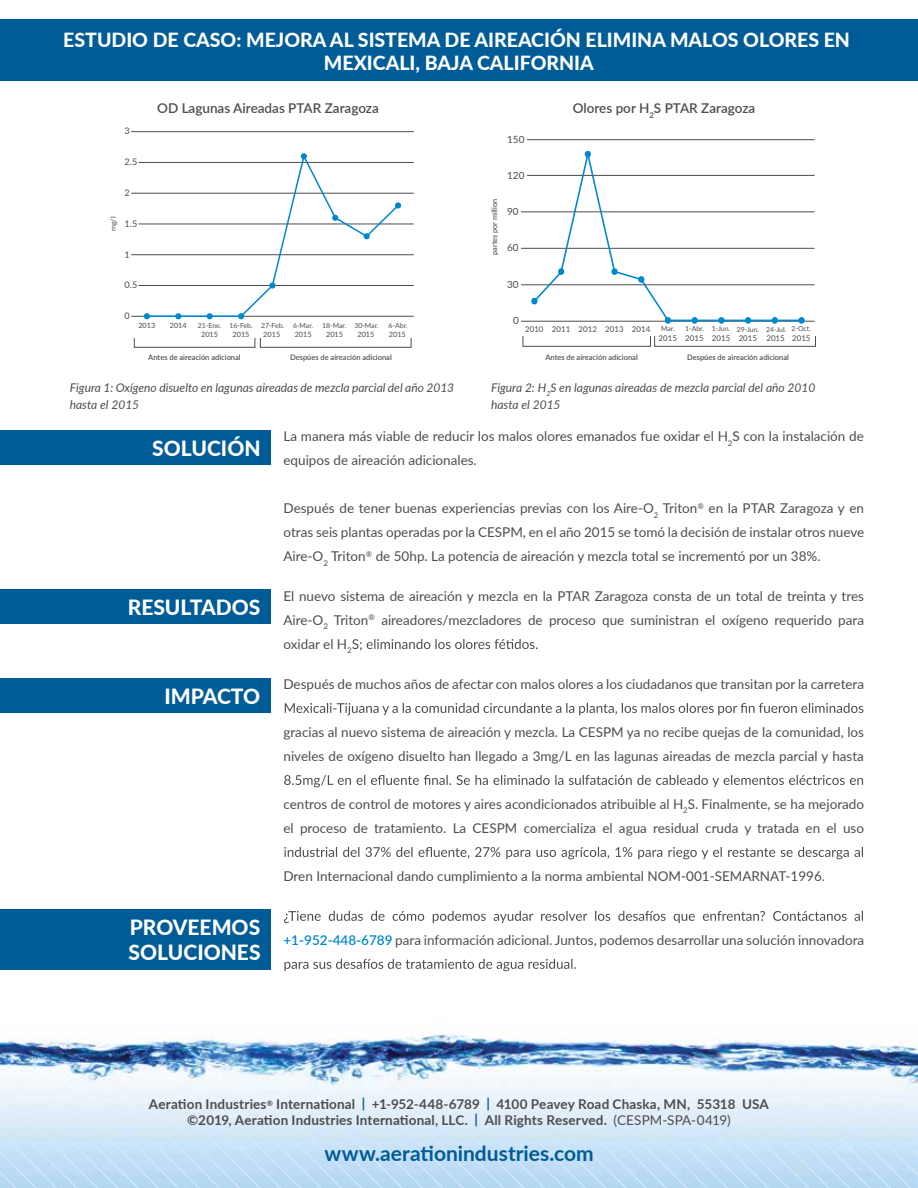
<style>
.page{position:relative;width:918px;height:1188px;background:#fff}
.page>*{position:absolute;margin:0;border:0;box-sizing:border-box;transform-origin:0 0}
.t1{font:800 21px/25.2px "Lato";color:#fff}
.t2{font:700 21px "Lato";color:#005c97}
.t3{font:800 19.5px/23.4px "Lato";color:#fff;text-align:center}
.t4{font:13.5px/24px "Lato";color:#4d4d4f}
.t5{font:700 13.5px/16.2px "Lato";letter-spacing:.01em;color:#4d4d4f;text-align:center}
.t6{font:600 13.5px "Lato";color:#4d4d4f}
.t7{font:italic 12px/16.5px "Lato";color:#4d4d4f}
.t8{font:9.9px "Lato";color:#4d4d4f}
.t9{font:9.15px "Lato";color:#4d4d4f}
.t10{font:7.95px "Lato";color:#4d4d4f}
.t11{font:600 7.5px "Lato";color:#4d4d4f}
.t12{font:7.35px "Lato";color:#4d4d4f}
.t13{font:500 7.35px "Lato";color:#4d4d4f}
.t14{font:6.9px "Lato";color:#4d4d4f}
.s1{font-weight:600;color:#0088ce}
.s2{color:#005c97}
.s3{font-weight:400}
</style>
<div class="page">
<div style="left:0;top:590px;width:270px;height:34px;background:#005c97"></div>
<div style="left:0;top:678px;width:270px;height:35px;background:#005c97"></div>
<div style="left:0;top:909px;width:270px;height:60px;background:#005c97"></div>
<svg style="left:352px;top:639px;width:186px;height:12px"></svg>
<svg style="left:285px;top:703px;width:578px;height:12px"></svg>
<svg style="left:284px;top:775px;width:579px;height:12px"></svg>
<svg style="left:284px;top:847px;width:579px;height:12px"></svg>
<svg style="left:284px;top:911px;width:579px;height:12px"></svg>
<svg style="left:284px;top:959px;width:292px;height:12px"></svg>
<div style="left:0;top:19px;width:918px;height:62px;background:#005c97"></div>
<div style="left:0;top:430px;width:270px;height:35px;background:#005c97"></div>
<hr style="left:131px;top:316px;width:283px;height:1px;background:#4d4d4f">
<hr style="left:131px;top:131px;width:283px;height:1px;background:#4d4d4f">
<hr style="left:139px;top:162px;width:275px;height:1px;background:#4d4d4f">
<hr style="left:131px;top:193px;width:283px;height:1px;background:#4d4d4f">
<hr style="left:139px;top:224px;width:275px;height:1px;background:#4d4d4f">
<hr style="left:131px;top:254px;width:283px;height:1px;background:#4d4d4f">
<hr style="left:139px;top:285px;width:275px;height:1px;background:#4d4d4f">
<svg style="left:144px;top:313px;width:6px;height:6px"></svg>
<svg style="left:175px;top:313px;width:6px;height:6px"></svg>
<svg style="left:207px;top:313px;width:6px;height:6px"></svg>
<hr style="left:147px;top:316px;width:31px;height:1px;background:#0088ce">
<hr style="left:178px;top:316px;width:32px;height:1px;background:#0088ce">
<hr style="left:210px;top:316px;width:31px;height:1px;background:#0088ce">
<svg style="left:238px;top:153px;width:163px;height:166px"></svg>
<svg style="left:134px;top:338px;width:278px;height:10px"></svg>
<div style="left:523px;top:336px;width:128px;height:11px;border:1px solid #4d4d4f"></div>
<div style="left:654px;top:336px;width:162px;height:11px;border:1px solid #4d4d4f"></div>
<hr style="left:527px;top:139px;width:288px;height:1px;background:#4d4d4f">
<hr style="left:527px;top:175px;width:288px;height:1px;background:#4d4d4f">
<hr style="left:521px;top:212px;width:294px;height:1px;background:#4d4d4f">
<hr style="left:521px;top:248px;width:294px;height:1px;background:#4d4d4f">
<hr style="left:521px;top:285px;width:294px;height:1px;background:#4d4d4f">
<hr style="left:521px;top:321px;width:294px;height:1px;background:#4d4d4f">
<svg style="left:531px;top:150px;width:274px;height:174px"></svg>
<img style="left:0;top:1030px;width:918px;height:75px">
<svg style="left:0;top:1105px;width:918px;height:83px;background:#cbe3f6"></svg>
<h2 class="t3" style="left:63px;top:27px;width:788px">ESTUDIO DE CASO: MEJORA AL SISTEMA DE AIREACIÓN ELIMINA MALOS OLORES EN<br>MEXICALI, BAJA CALIFORNIA</h2>
<p class="t6" style="left:157px;top:99px;width:223px">OD Lagunas Aireadas PTAR Zaragoza</p>
<p class="t6" style="left:573px;top:99px;width:184px">Olores por H<sub>2</sub>S PTAR Zaragoza</p>
<p class="t9" style="left:125px;top:125px;width:7px">3</p>
<p class="t9" style="left:125px;top:155px;width:14px">2.5</p>
<p class="t9" style="left:125px;top:186px;width:7px">2</p>
<p class="t9" style="left:125px;top:217px;width:14px">1.5</p>
<p class="t9" style="left:125px;top:248px;width:7px">1</p>
<p class="t9" style="left:125px;top:278px;width:14px">0.5</p>
<p class="t9" style="left:125px;top:309px;width:7px">0</p>
<p class="t12" style="left:108px;top:231px;width:16px;rotate:-90deg">mg/l</p>
<p class="t12" style="left:138px;top:320px;width:18px">2013</p>
<p class="t12" style="left:170px;top:320px;width:18px">2014</p>
<p class="t14" style="left:198px;top:320px;width:88px">21-Ene. 16-Feb. 27-Feb.</p>
<p class="t14" style="left:293px;top:320px;width:22px">6-Mar.</p>
<p class="t14" style="left:322px;top:320px;width:58px">18-Mar. 30-Mar.</p>
<p class="t14" style="left:389px;top:320px;width:20px">6-Abr.</p>
<p class="t12" style="left:201px;top:329px;width:18px">2015</p>
<p class="t12" style="left:233px;top:329px;width:18px">2015</p>
<p class="t12" style="left:263px;top:329px;width:18px">2015</p>
<p class="t12" style="left:295px;top:329px;width:18px">2015</p>
<p class="t12" style="left:326px;top:329px;width:18px">2015</p>
<p class="t12" style="left:358px;top:329px;width:18px">2015</p>
<p class="t12" style="left:389px;top:329px;width:18px">2015</p>
<p class="t8" style="left:507px;top:132px;width:19px">150</p>
<p class="t13" style="left:489px;top:255px;width:57px;rotate:-90deg">partes por million</p>
<p class="t8" style="left:507px;top:168px;width:19px">120</p>
<p class="t8" style="left:507px;top:205px;width:13px">90</p>
<p class="t8" style="left:507px;top:241px;width:13px">60</p>
<p class="t8" style="left:507px;top:277px;width:13px">30</p>
<p class="t8" style="left:513px;top:314px;width:7px">0</p>
<p class="t10" style="left:525px;top:323px;width:127px">2010 2011 2012 2013 2014</p>
<p class="t14" style="left:685px;top:324px;width:20px">1-Abr.</p>
<p class="t14" style="left:792px;top:324px;width:21px">2-Oct.</p>
<p class="t14" style="left:661px;top:324px;width:15px">Mar.</p>
<p class="t14" style="left:712px;top:324px;width:76px">1-Jun. 29-Jun. 24-Jul.</p>
<p class="t10" style="left:659px;top:333px;width:153px">2015 2015 2015 2015 2015 2015</p>
<p class="t11" style="left:148px;top:351px;width:94px">Antes de aireación adicional</p>
<p class="t11" style="left:290px;top:351px;width:103px">Despúes de aireación adicional</p>
<p class="t11" style="left:545px;top:351px;width:94px">Antes de aireación adicional</p>
<p class="t11" style="left:687px;top:351px;width:103px">Despúes de aireación adicional</p>
<p class="t7" style="left:70px;top:379px;width:386px">Figura 1: Oxígeno disuelto en lagunas aireadas de mezcla parcial del año 2013 hasta el 2015</p>
<p class="t7" style="left:491px;top:379px;width:326px">Figura 2: H<sub>2</sub>S en lagunas aireadas de mezcla parcial del año 2010 hasta el 2015</p>
<h1 class="t1" style="left:152px;top:435px;width:110px">SOLUCIÓN</h1>
<p class="t4" style="left:284px;top:424px;width:582px">La manera más viable de reducir los malos olores emanados fue oxidar el H<sub>2</sub>S con la instalación de equipos de aireación adicionales.</p>
<p class="t4" style="left:284px;top:496px;width:582px;text-align:justify">Después de tener buenas experiencias previas con los Aire-O<sub>2</sub> Triton<sup>®</sup> en la PTAR Zaragoza y en otras seis plantas operadas por la CESPM, en el año 2015 se tomó la decisión de instalar otros nueve Aire-O<sub>2</sub> Triton<sup>®</sup> de 50hp. La potencia de aireación y mezcla total se incrementó por un 38%.</p>
<h1 class="t1" style="left:128px;top:594px;width:134px">RESULTADOS</h1>
<h1 class="t1" style="left:164px;top:683px;width:97px">IMPACTO</h1>
<h1 class="t1" style="left:129px;top:914px;width:134px">PROVEEMOS<br>SOLUCIONES</h1>
<p class="t4" style="left:284px;top:583px;width:582px;text-align:justify">El nuevo sistema de aireación y mezcla en la PTAR Zaragoza consta de un total de treinta y tres Aire-O<sub>2</sub> Triton<sup>®</sup> aireadores/mezcladores de proceso que suministran el oxígeno requerido para oxidar el H<sub>2</sub></p>
<p class="t4" style="left:284px;top:671px;width:582px">Después de muchos años de afectar con malos olores a los ciudadanos que transitan por la carretera</p>
<p class="t4" style="left:284px;top:719px;width:582px">gracias al nuevo sistema de aireación y mezcla. La CESPM ya no recibe quejas de la comunidad, los niveles de oxígeno disuelto han llegado a 3mg/L en las lagunas aireadas de mezcla parcial y hasta</p>
<p class="t4" style="left:284px;top:791px;width:582px">centros de control de motores y aires acondicionados atribuible al H<sub>2</sub>S. Finalmente, se ha mejorado el proceso de tratamiento. La CESPM comercializa el agua residual cruda y tratada en el uso</p>
<p class="t4" style="left:284px;top:863px;width:543px">Dren Internacional dando cumplimiento a la norma ambiental NOM-001-SEMARNAT-1996.</p>
<p class="t4" style="left:284px;top:927px;width:582px"><span class="s1">+1-952-448-6789</span> para información adicional. Juntos, podemos desarrollar una solución innovadora</p>
<p class="t5" style="left:149px;top:1095px;width:622px">Aeration Industries<sup>®</sup> International <span class="s2">|</span> +1-952-448-6789 <span class="s2">|</span> 4100 Peavey Road Chaska, MN, 55318 USA ©2019, Aeration Industries International, LLC. <span class="s2">|</span> All Rights Reserved. <span class="s3">(CESPM-SPA-0419)</span></p>
<h1 class="t2" style="left:324px;top:1138px;width:271px">www.aerationindustries.com</h1>
</div>
